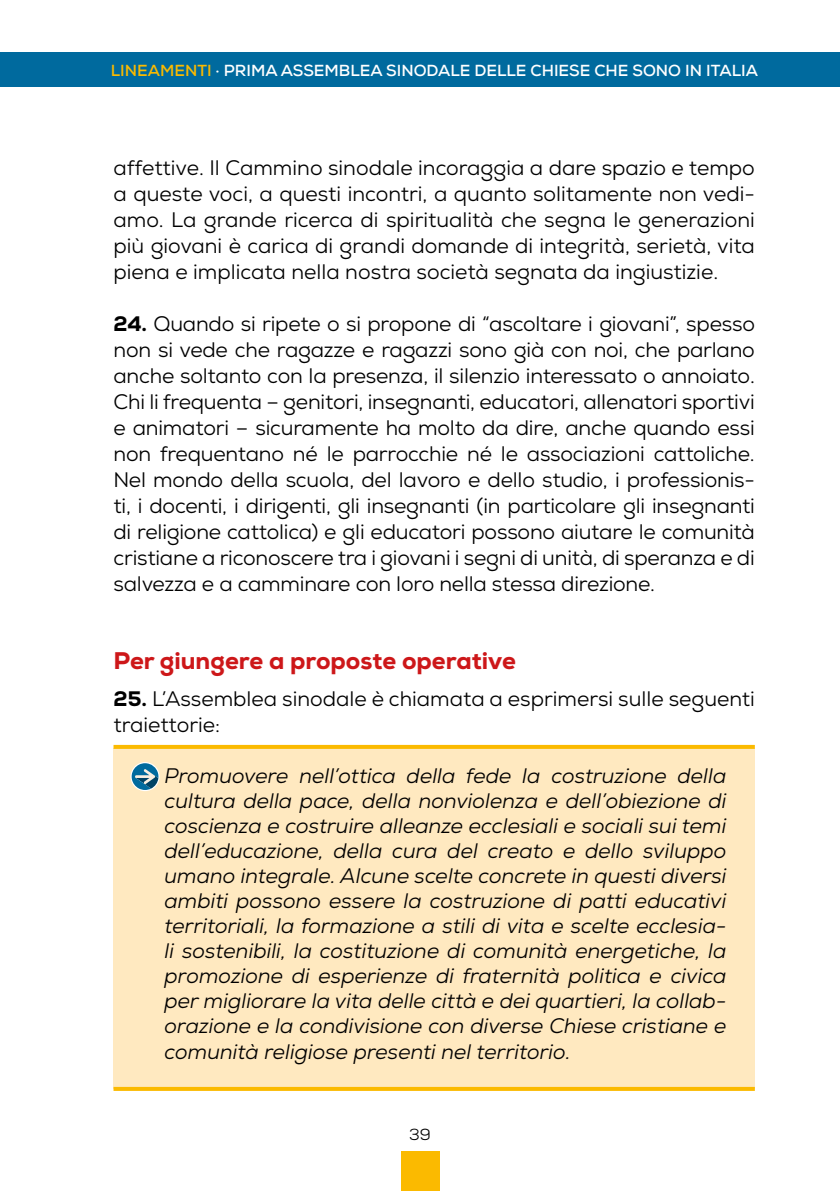
<style>
.page{position:relative;width:840px;height:1191px;background:#fff}
.page>*{position:absolute;margin:0;border:0;box-sizing:border-box;transform-origin:0 0}
.t1{font:800 24px "Nexa";color:#cd1719}
.t2{font:21px/26px "Nexa";color:#000;text-align:justify}
.t3{font:italic 21px/25px "Nexa";color:#000;text-align:justify}
.t4{font:700 16px "Nexa";color:#fff}
.t5{font:16px "Nexa";color:#000}
.s1{color:#fbba00}
.s2{font-weight:800}
</style>
<div class="page">
<div style="left:400px;top:1151px;width:39px;height:40px;background:#fbba00"></div>
<div style="left:0;top:53px;width:839px;height:34px;background:#006a9e"></div>
<div style="left:113px;top:748px;width:641px;height:341px;background:#ffe9c0"></div>
<svg style="left:130px;top:762px;width:29px;height:29px"></svg>
<svg style="left:132px;top:763px;width:26px;height:27px"></svg>
<svg style="left:113px;top:745px;width:641px;height:4px;fill:#fbba00"></svg>
<svg style="left:113px;top:1087px;width:641px;height:4px;fill:#fbba00"></svg>
<p class="t4" style="left:111px;top:60px;width:648px"><span class="s1">LINEAMENTI</span> · PRIMA ASSEMBLEA SINODALE DELLE CHIESE CHE SONO IN ITALIA</p>
<p class="t2" style="left:113px;top:154px;width:642px">affettive. Il Cammino sinodale incoraggia a dare spazio e tempo a queste voci, a questi incontri, a quanto solitamente non vedi&shy;amo. La grande ricerca di spiritualità che segna le generazioni più giovani è carica di grandi domande di integrità, serietà, vita piena e implicata nella nostra società segnata da ingiustizie.</p>
<p class="t2" style="left:113px;top:310px;width:642px"><span class="s2">24.</span> Quando si ripete o si propone di “ascoltare i giovani”, spesso non si vede che ragazze e ragazzi sono già con noi, che parlano anche soltanto con la presenza, il silenzio interessato o annoiato.<br>Chi li frequenta – genitori, insegnanti, educatori, allenatori sportivi e animatori – sicuramente ha molto da dire, anche quando essi non frequentano né le parrocchie né le associazioni cattoliche.<br>Nel mondo della scuola, del lavoro e dello studio, i professionis&shy;ti, i docenti, i dirigenti, gli insegnanti (in particolare gli insegnanti di religione cattolica) e gli educatori possono aiutare le comunità cristiane a riconoscere tra i giovani i segni di unità, di speranza e di salvezza e a camminare con loro nella stessa direzione.</p>
<p class="t1" style="left:113px;top:645px;width:403px">Per giungere a proposte operative</p>
<p class="t2" style="left:113px;top:686px;width:642px"><span class="s2">25.</span> L’Assemblea sinodale è chiamata a esprimersi sulle seguenti traiettorie:</p>
<p class="t3" style="left:164px;top:763px;width:563px">Promuovere nell’ottica della fede la costruzione della cultura della pace, della nonviolenza e dell’obiezione di coscienza e costruire alleanze ecclesiali e sociali sui temi dell’educazione, della cura del creato e dello sviluppo umano integrale. Alcune scelte concrete in questi diversi ambiti possono essere la costruzione di patti educativi territoriali, la formazione a stili di vita e scelte ecclesia&shy;li sostenibili, la costituzione di comunità energetiche, la promozione di esperienze di fraternità politica e civica per migliorare la vita delle città e dei quartieri, la collab&shy;orazione e la condivisione con diverse Chiese cristiane e comunità religiose presenti nel territorio.</p>
<p class="t5" style="left:409px;top:1124px;width:23px">39</p>
</div>
